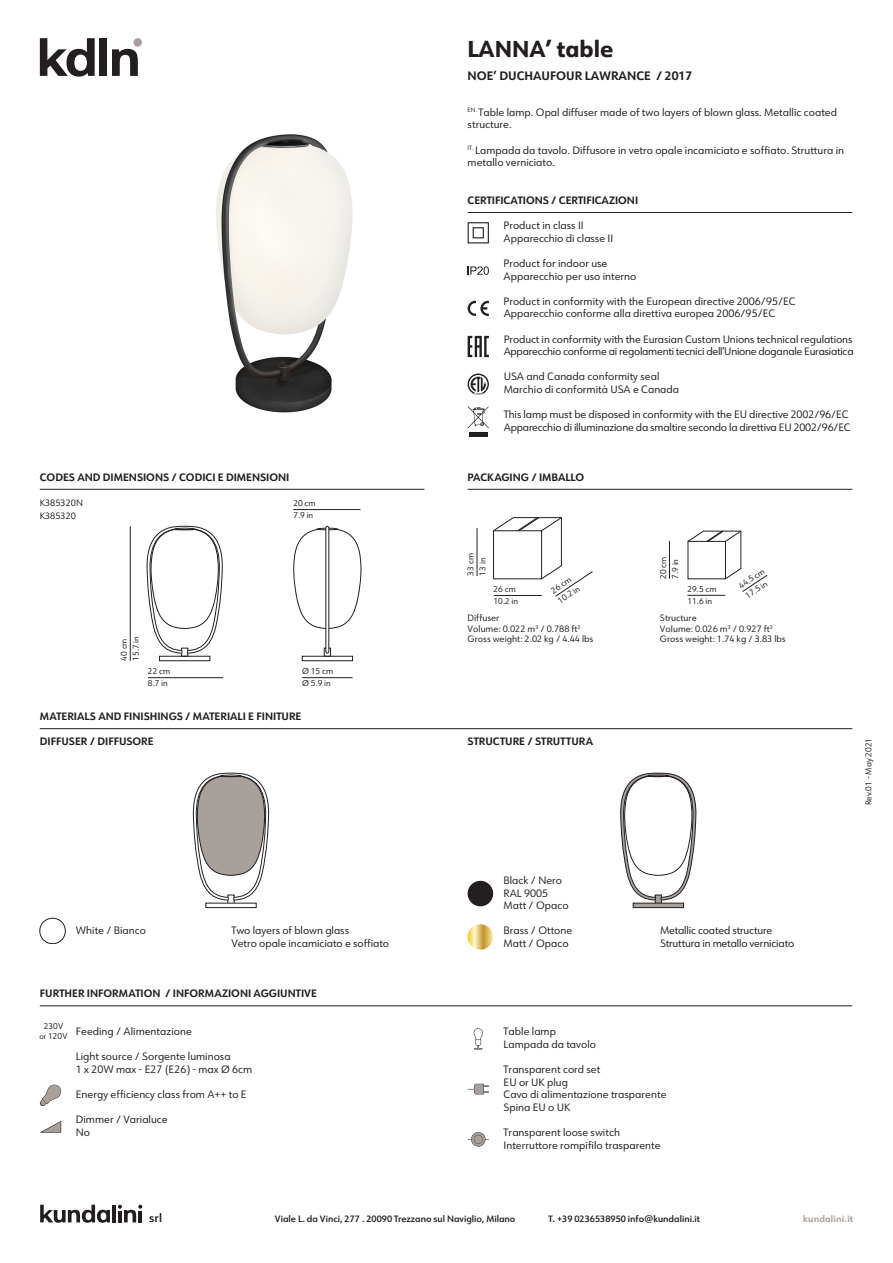
<style>
.page{position:relative;width:893px;height:1263px;background:#fff}
.page>*{position:absolute;margin:0;border:0;box-sizing:border-box;transform-origin:0 0}
.t1{font:800 22.5px "URW Form";color:#231f20}
.t2{font:700 12px "URW Form";color:#231f20}
.t3{font:600 11.7px "URW Form";color:#231f20}
.t4{font:10.5px/12.6px "URW Form";color:#231f20}
.t5{font:700 10.5px "URW Form";color:#231f20}
.t6{font:10.5px/12.6px "URW Form";letter-spacing:-.025em;color:#231f20}
.t7{font:10.5px/12.6px "URW Form";letter-spacing:-.02em;color:#231f20}
.t8{font:9px/10.8px "URW Form";color:#231f20}
.t9{font:600 9px "URW Form";color:#231f20}
.t10{font:700 9px "URW Form";letter-spacing:.02em;color:#aaa09b}
.t11{font:8.25px/12px "URW Form";color:#231f20}
.s1{font-size:7.5px}
</style>
<div class="page">
<img style="left:126px;top:48px;width:227px;height:365px">
<hr style="left:40px;top:489px;width:384px;height:1px;background:#231f20">
<hr style="left:467px;top:489px;width:385px;height:1px;background:#231f20">
<hr style="left:467px;top:212px;width:385px;height:1px;background:#231f20">
<svg style="left:40px;top:1085px;width:22px;height:21px"></svg>
<svg style="left:40px;top:1121px;width:21px;height:12px"></svg>
<hr style="left:40px;top:1006px;width:812px;height:1px;background:#231f20">
<hr style="left:40px;top:728px;width:812px;height:1px;background:#231f20">
<div style="left:40px;top:918px;width:26px;height:26px;border:1px solid #231f20;border-radius:50%"></div>
<div style="left:467px;top:881px;width:26px;height:25px;background:#231f20;border-radius:50%"></div>
<svg style="left:467px;top:924px;width:26px;height:26px"></svg>
<svg style="left:467px;top:266px;width:22px;height:9px"></svg>
<hr style="left:469px;top:433px;width:18px;height:4px;background:#231f20">
<svg style="left:467px;top:406px;width:22px;height:22px"></svg>
<svg style="left:467px;top:301px;width:22px;height:15px"></svg>
<svg style="left:467px;top:374px;width:22px;height:21px"></svg>
<svg style="left:467px;top:336px;width:22px;height:21px"></svg>
<svg style="left:493px;top:517px;width:100px;height:80px"></svg>
<hr style="left:477px;top:528px;width:1px;height:48px;background:#231f20">
<hr style="left:687px;top:595px;width:38px;height:1px;background:#231f20">
<svg style="left:687px;top:530px;width:80px;height:62px"></svg>
<hr style="left:669px;top:541px;width:1px;height:38px;background:#231f20">
<hr style="left:148px;top:677px;width:75px;height:1px;background:#231f20">
<hr style="left:130px;top:526px;width:1px;height:135px;background:#231f20">
<hr style="left:302px;top:677px;width:50px;height:1px;background:#231f20">
<hr style="left:293px;top:509px;width:67px;height:1px;background:#231f20">
<svg style="left:146px;top:525px;width:77px;height:132px"></svg>
<div style="left:159px;top:656px;width:51px;height:5px;border:1px solid #231f20"></div>
<svg style="left:620px;top:772px;width:77px;height:136px"></svg>
<svg style="left:192px;top:772px;width:78px;height:136px"></svg>
<svg style="left:293px;top:528px;width:68px;height:101px"></svg>
<div style="left:302px;top:656px;width:51px;height:5px;border:1px solid #231f20"></div>
<div style="left:325px;top:526px;width:4px;height:127px;border:1px solid #231f20;border-radius:2px"></div>
<svg style="left:324px;top:648px;width:7px;height:9px"></svg>
<svg style="left:467px;top:222px;width:22px;height:21px"></svg>
<svg style="left:467px;top:1132px;width:22px;height:15px"></svg>
<svg style="left:467px;top:1084px;width:22px;height:10px"></svg>
<svg style="left:473px;top:1028px;width:10px;height:21px"></svg>
<div style="left:133px;top:38px;width:9px;height:9px;background:#aaa09b;border-radius:50%"></div>
<div style="left:99px;top:38px;width:8px;height:38px;background:#231f20"></div>
<svg style="left:112px;top:49px;width:26px;height:27px"></svg>
<svg style="left:40px;top:38px;width:55px;height:39px"></svg>
<hr style="left:112px;top:1205px;width:4px;height:17px;background:#231f20">
<svg style="left:118px;top:1205px;width:24px;height:17px"></svg>
<hr style="left:118px;top:1211px;width:4px;height:11px;background:#231f20">
<hr style="left:138px;top:1211px;width:4px;height:11px;background:#231f20">
<svg style="left:40px;top:1205px;width:70px;height:18px"></svg>
<p class="t5" style="left:40px;top:470px;width:251px">CODES AND DIMENSIONS / CODICI E DIMENSIONI</p>
<p class="t8" style="left:40px;top:496px;width:45px;line-height:12.6px">K385320N<br>K385320</p>
<p class="t11" style="left:293px;top:497px;width:24px">20 cm<br>7.9 in</p>
<p class="t11" style="left:117px;top:661px;width:26px;rotate:-90deg">40 cm<br>15.7 in</p>
<p class="t11" style="left:148px;top:665px;width:24px">22 cm<br>8.7 in</p>
<p class="t11" style="left:302px;top:665px;width:33px">Ø 15 cm<br>Ø 5.9 in</p>
<p class="t5" style="left:40px;top:709px;width:263px">MATERIALS AND FINISHINGS / MATERIALI E FINITURE</p>
<p class="t5" style="left:40px;top:734px;width:115px">DIFFUSER / DIFFUSORE</p>
<h1 class="t1" style="left:467px;top:33px;width:147px">LANNA’ table</h1>
<p class="t2" style="left:467px;top:67px;width:226px">NOE’ DUCHAUFOUR LAWRANCE / 2017</p>
<p class="t4" style="left:467px;top:105px;width:371px"><sup>EN.</sup> Table lamp. Opal diffuser made of two layers of blown glass. Metallic coated structure.</p>
<p class="t4" style="left:467px;top:143px;width:378px"><sup>IT.</sup> Lampada da tavolo. Diffusore in vetro opale incamiciato e soffiato. Struttura in metallo verniciato.</p>
<p class="t5" style="left:467px;top:193px;width:172px">CERTIFICATIONS / CERTIFICAZIONI</p>
<p class="t4" style="left:503px;top:219px;width:111px">Product in class II<br>Apparecchio di classe II</p>
<p class="t4" style="left:503px;top:257px;width:134px">Product for indoor use<br>Apparecchio per uso interno</p>
<p class="t4" style="left:503px;top:294px;width:293px">Product in conformity with the European directive 2006/95/EC<br>Apparecchio conforme alla direttiva europea 2006/95/EC</p>
<p class="t6" style="left:503px;top:332px;width:351px">Product in conformity with the Eurasian Custom Unions technical regulations<br>Apparecchio conforme ai regolamenti tecnici dell’Unione doganale Eurasiatica</p>
<p class="t4" style="left:503px;top:370px;width:177px">USA and Canada conformity seal<br>Marchio di conformità USA e Canada</p>
<p class="t7" style="left:503px;top:408px;width:348px">This lamp must be disposed in conformity with the EU directive 2002/96/EC<br>Apparecchio di illuminazione da smaltire secondo la direttiva EU 2002/96/EC</p>
<p class="t5" style="left:467px;top:470px;width:118px">PACKAGING / IMBALLO</p>
<p class="t11" style="left:464px;top:576px;width:24px;rotate:-90deg">33 cm<br>13 in</p>
<p class="t11" style="left:493px;top:583px;width:26px">26 cm<br>10.2 in</p>
<p class="t11" style="left:657px;top:579px;width:24px;rotate:-90deg">20 cm<br>7.9 in</p>
<p class="t11" style="left:548px;top:586px;width:26px;rotate:-34deg">26 cm<br>10.2 in</p>
<p class="t11" style="left:736px;top:581px;width:31px;rotate:-34deg">44.5 cm<br>17.5 in</p>
<p class="t11" style="left:687px;top:583px;width:31px">29.5 cm<br>11.6 in</p>
<p class="t8" style="left:467px;top:612px;width:127px">Diffuser<br>Volume: 0.022 m<sup>3</sup> / 0.788 ft<sup>3<br></sup>Gross weight: 2.02 kg / 4.44 lbs</p>
<p class="t8" style="left:660px;top:612px;width:127px">Structure<br>Volume: 0.026 m<sup>3</sup> / 0.927 ft<sup>3<br></sup>Gross weight: 1.74 kg / 3.83 lbs</p>
<p class="t5" style="left:467px;top:734px;width:127px">STRUCTURE / STRUTTURA</p>
<p class="t11" style="left:862px;top:805px;width:69px;rotate:-90deg">Rev.01 - May 2021</p>
<p class="t4" style="left:76px;top:924px;width:72px">White / Bianco</p>
<p class="t4" style="left:503px;top:874px;width:66px">Black / Nero<br>RAL 9005<br>Matt / Opaco</p>
<p class="t4" style="left:503px;top:924px;width:70px">Brass / Ottone<br>Matt / Opaco</p>
<p class="t4" style="left:231px;top:924px;width:159px">Two layers of blown glass<br>Vetro opale incamiciato e soffiato</p>
<p class="t4" style="left:660px;top:924px;width:136px">Metallic coated structure<br>Struttura in metallo verniciato</p>
<p class="t5" style="left:40px;top:986px;width:278px">FURTHER INFORMATION / INFORMAZIONI AGGIUNTIVE</p>
<p class="t4" style="left:76px;top:1025px;width:117px">Feeding / Alimentazione</p>
<p class="t4" style="left:76px;top:1050px;width:178px">Light source / Sorgente luminosa<br>1 x 20W max - E27 (E26) - max Ø 6cm</p>
<p class="t4" style="left:76px;top:1088px;width:172px">Energy efficiency class from A++ to E</p>
<p class="t4" style="left:76px;top:1113px;width:93px">Dimmer / Varialuce<br>No</p>
<p class="t11" style="left:39px;top:1021px;width:29px;line-height:9.9px;text-align:center">230V <span class="s1">or</span> 120V</p>
<p class="t4" style="left:503px;top:1025px;width:94px">Table lamp<br>Lampada da tavolo</p>
<p class="t4" style="left:503px;top:1063px;width:164px">Transparent cord set<br>EU or UK plug<br>Cavo di alimentazione trasparente<br>Spina EU o UK</p>
<p class="t4" style="left:503px;top:1126px;width:158px">Transparent loose switch<br>Interruttore rompifilo trasparente</p>
<p class="t3" style="left:149px;top:1210px;width:15px">srl</p>
<p class="t9" style="left:275px;top:1213px;width:242px">Viale L. da Vinci, 277 . 20090 Trezzano sul Naviglio, Milano</p>
<p class="t9" style="left:548px;top:1213px;width:153px">T. +39 0236538950 info@kundalini.it</p>
<p class="t10" style="left:803px;top:1213px;width:52px">kundalini.it</p>
</div>
